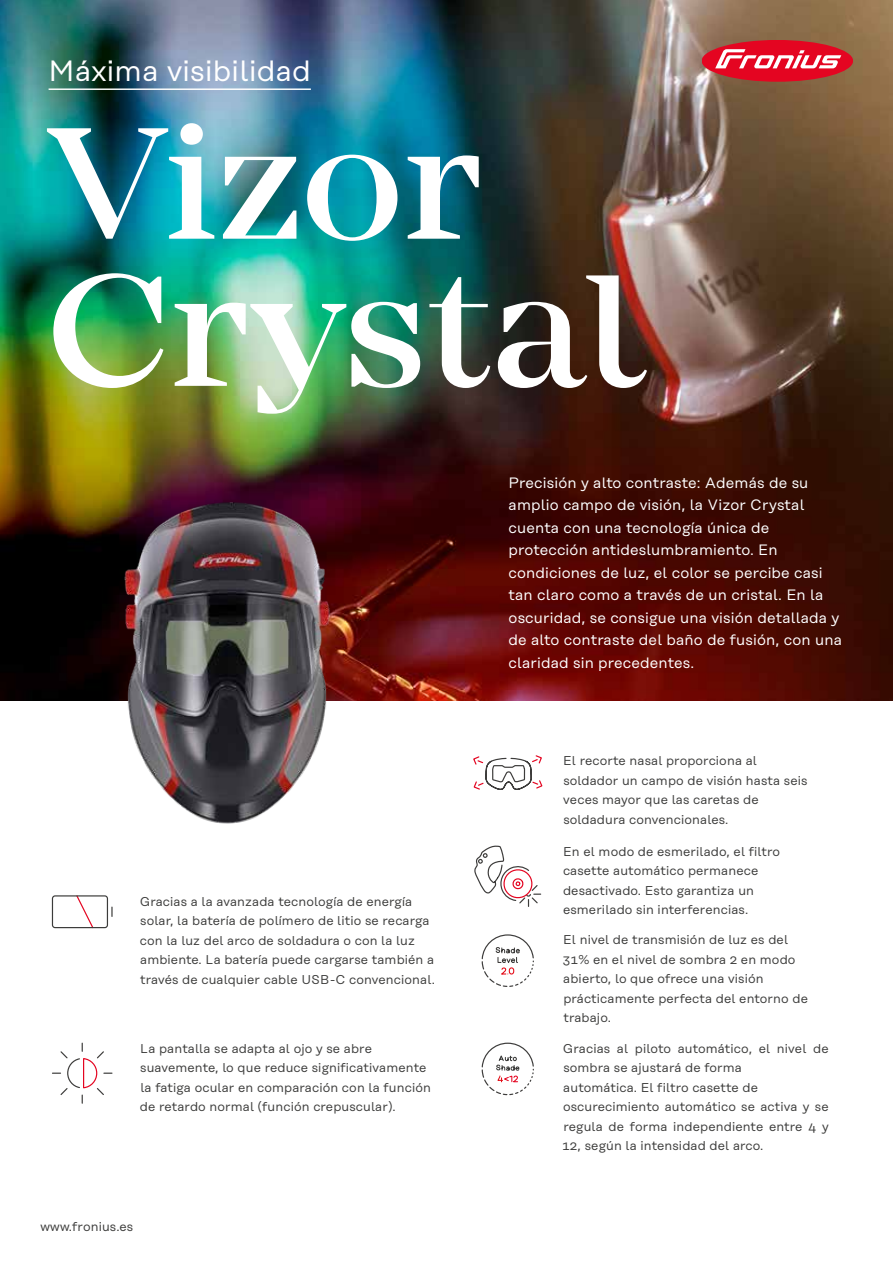
<style>
.page{position:relative;width:893px;height:1263px;background:#fff}
.page>*{position:absolute;margin:0;border:0;box-sizing:border-box;transform-origin:0 0}
.t1{font:500 164.85px/147.1px "Mirador";color:#fff}
.t2{font:29.25px "Rational Text";letter-spacing:.01em;color:#fff}
.t3{font:15px/22.5px "Rational Text";letter-spacing:.01em;color:#fff}
.t4{font:12.75px/19.5px "Rational Text";letter-spacing:.01em;color:#3c3c3b}
</style>
<div class="page">
<svg style="left:473px;top:755px;width:70px;height:35px"></svg>
<svg style="left:52px;top:1042px;width:61px;height:62px"></svg>
<svg style="left:481px;top:934px;width:53px;height:53px"></svg>
<svg style="left:481px;top:1042px;width:53px;height:54px"></svg>
<svg style="left:51px;top:895px;width:62px;height:34px"></svg>
<svg style="left:474px;top:845px;width:68px;height:62px"></svg>
<img style="left:0;top:0;width:893px;height:701px">
<img style="left:91px;top:484px;width:272px;height:340px">
<hr style="left:49px;top:88px;width:262px;height:2px;background:#fff">
<div style="left:702px;top:41px;width:150px;height:41px;background:#e40521;border-radius:50%"></div>
<svg style="left:715px;top:49px;width:126px;height:19px"></svg>
<h2 class="t2" style="left:49px;top:54px;width:264px">Máxima visibilidad</h2>
<h1 class="t1" style="left:47px;top:111px;width:599px">Vizor<br>Crystal</h1>
<p class="t3" style="left:509px;top:471px;width:335px">Precisión y alto contraste: Además de su amplio campo de visión, la Vizor Crystal cuenta con una tecnología única de protección antideslumbramiento. En condiciones de luz, el color se percibe casi tan claro como a través de un cristal. En la oscuridad, se consigue una visión detallada y de alto contraste del baño de fusión, con una claridad sin precedentes.</p>
<p class="t4" style="left:140px;top:891px;width:297px">Gracias a la avanzada tecnología de energía solar, la batería de polímero de litio se recarga con la luz del arco de soldadura o con la luz ambiente. La batería puede cargarse también a través de cualquier cable USB-C convencional.</p>
<p class="t4" style="left:140px;top:1038px;width:293px">La pantalla se adapta al ojo y se abre suavemente, lo que reduce significativamente la fatiga ocular en comparación con la función de retardo normal (función crepuscular).</p>
<p class="t4" style="left:41px;top:1216px;width:94px">www.fronius.es</p>
<p class="t4" style="left:563px;top:751px;width:246px">El recorte nasal proporciona al soldador un campo de visión hasta seis veces mayor que las caretas de soldadura convencionales.</p>
<p class="t4" style="left:563px;top:841px;width:219px">En el modo de esmerilado, el filtro casette automático permanece desactivado. Esto garantiza un esmerilado sin interferencias.</p>
<p class="t4" style="left:563px;top:930px;width:247px">El nivel de transmisión de luz es del<br>31% en el nivel de sombra 2 en modo abierto, lo que ofrece una visión prácticamente perfecta del entorno de trabajo.</p>
<p class="t4" style="left:562px;top:1038px;width:268px">Gracias al piloto automático, el nivel de sombra se ajustará de forma<br>automática. El filtro casette de oscurecimiento automático se activa y se regula de forma independiente entre 4 y 12, según la intensidad del arco.</p>
</div>
